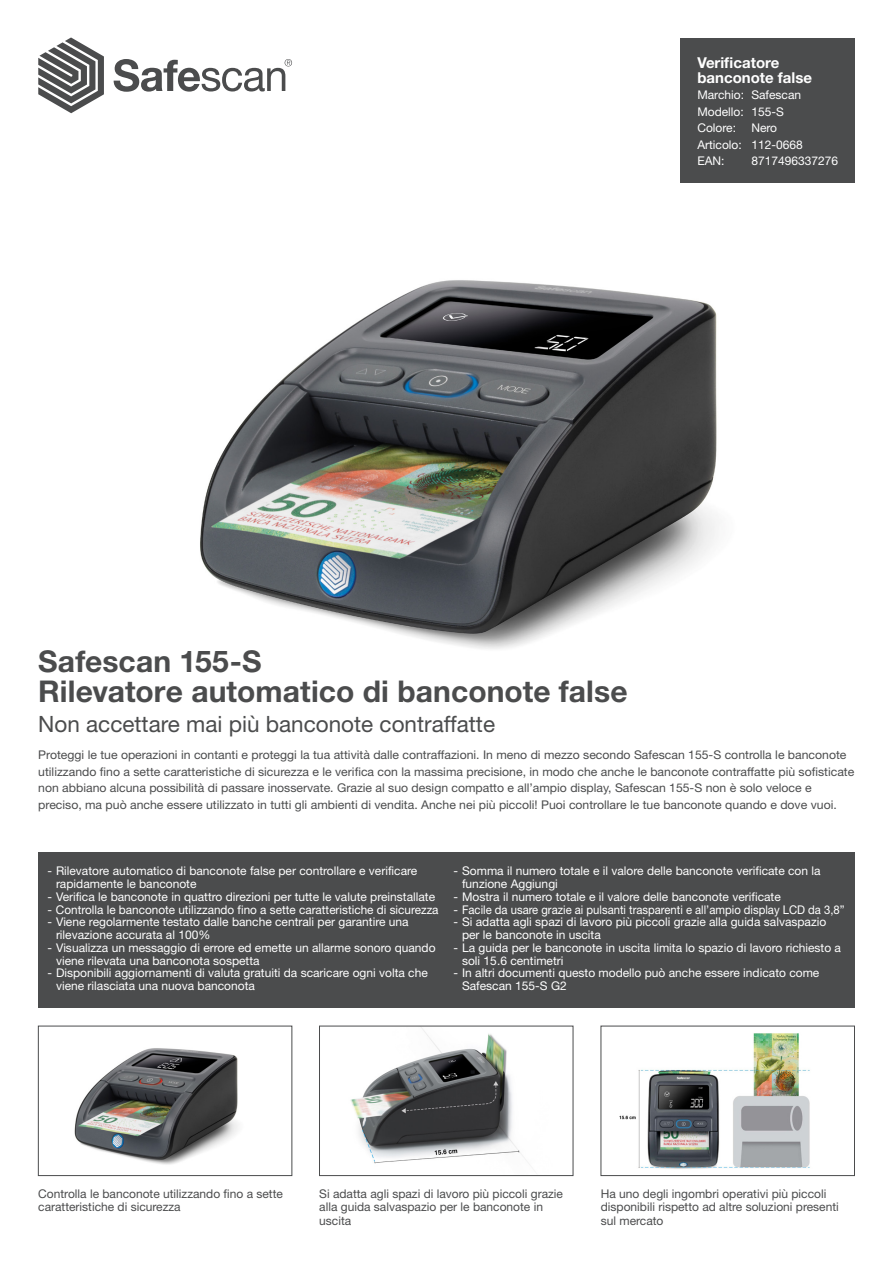
<style>
.page{position:relative;width:893px;height:1263px;background:#fff}
.page>*{position:absolute;margin:0;border:0;box-sizing:border-box;transform-origin:0 0}
.t1{font:700 30px "Helvetica Neue LT Std";color:#4b4c4d}
.t2{font:22.5px "Helvetica Neue LT Std";color:#4b4c4d}
.t3{font:700 15px/15px "Helvetica Neue LT Std";color:#fff}
.t4{font:12px/12.8px "Helvetica Neue LT Std";color:#fff}
.Platte_tekst{font:12px/13.5px "Helvetica Neue LT Std";color:#4b4c4d}
</style>
<div class="page">
<svg style="left:38px;top:37px;width:66px;height:76px"></svg>
<svg style="left:114px;top:59px;width:178px;height:33px"></svg>
<div style="left:38px;top:853px;width:817px;height:155px;background:#4b4c4d"></div>
<div style="left:680px;top:39px;width:175px;height:144px;background:#4b4c4d"></div>
<img style="left:200px;top:280px;width:517px;height:369px">
<img style="left:619px;top:1033px;width:191px;height:136px">
<div style="left:601px;top:1026px;width:254px;height:150px;border:1px solid #4b4c4d"></div>
<img style="left:74px;top:1048px;width:164px;height:117px">
<div style="left:38px;top:1026px;width:254px;height:150px;border:1px solid #4b4c4d"></div>
<img style="left:350px;top:1028px;width:176px;height:136px">
<div style="left:319px;top:1026px;width:254px;height:150px;border:1px solid #4b4c4d"></div>
<p class="t3" style="left:697px;top:55px;width:116px">Verificatore banconote false</p>
<p class="t4" style="left:697px;top:88px;width:105px">Marchio: Safescan</p>
<p class="t4" style="left:697px;top:105px;width:88px">Modello: 155-S</p>
<p class="t4" style="left:697px;top:121px;width:40px">Colore:</p>
<p class="t4" style="left:751px;top:121px;width:27px">Nero</p>
<p class="t4" style="left:697px;top:138px;width:107px">Articolo: 112-0668</p>
<p class="t4" style="left:697px;top:154px;width:29px">EAN:</p>
<p class="t4" style="left:751px;top:154px;width:88px">8717496337276</p>
<p class="t1" style="left:38px;top:643px;width:225px">Safescan 155-S</p>
<p class="t1" style="left:38px;top:673px;width:591px">Rilevatore automatico di banconote false</p>
<p class="t2" style="left:38px;top:710px;width:458px">Non accettare mai più banconote contraffatte</p>
<p class="Platte_tekst" style="left:38px;top:746px;width:818px;line-height:16.5px">Proteggi le tue operazioni in contanti e proteggi la tua attività dalle contraffazioni. In meno di mezzo secondo Safescan 155-S controlla le banconote utilizzando fino a sette caratteristiche di sicurezza e le verifica con la massima precisione, in modo che anche le banconote contraffatte più sofisticate non abbiano alcuna possibilità di passare inosservate. Grazie al suo design compatto e all’ampio display, Safescan 155-S non è solo veloce e preciso, ma può anche essere utilizzato in tutti gli ambienti di vendita. Anche nei più piccoli! Puoi controllare le tue banconote quando e dove vuoi.</p>
<p class="t4" style="left:56px;top:865px;width:363px;text-indent:-9px">- Rilevatore automatico di banconote false per controllare e verificare rapidamente le banconote</p>
<p class="t4" style="left:47px;top:890px;width:389px">- Verifica le banconote in quattro direzioni per tutte le valute preinstallate</p>
<p class="t4" style="left:47px;top:903px;width:393px">- Controlla le banconote utilizzando fino a sette caratteristiche di sicurezza</p>
<p class="t4" style="left:56px;top:916px;width:354px;text-indent:-9px">- Viene regolarmente testato dalle banche centrali per garantire una rilevazione accurata al 100%</p>
<p class="t4" style="left:56px;top:941px;width:381px;text-indent:-9px">- Visualizza un messaggio di errore ed emette un allarme sonoro quando viene rilevata una banconota sospetta</p>
<p class="t4" style="left:56px;top:967px;width:373px;text-indent:-9px">- Disponibili aggiornamenti di valuta gratuiti da scaricare ogni volta che viene rilasciata una nuova banconota</p>
<p class="t4" style="left:462px;top:865px;width:360px;text-indent:-9px">- Somma il numero totale e il valore delle banconote verificate con la funzione Aggiungi</p>
<p class="t4" style="left:454px;top:890px;width:329px">- Mostra il numero totale e il valore delle banconote verificate</p>
<p class="t4" style="left:454px;top:903px;width:393px">- Facile da usare grazie ai pulsanti trasparenti e all’ampio display LCD da 3,8”</p>
<p class="t4" style="left:462px;top:916px;width:366px;text-indent:-9px">- Si adatta agli spazi di lavoro più piccoli grazie alla guida salvaspazio per le banconote in uscita</p>
<p class="t4" style="left:462px;top:941px;width:380px;text-indent:-9px">- La guida per le banconote in uscita limita lo spazio di lavoro richiesto a soli 15.6 centimetri</p>
<p class="t4" style="left:462px;top:967px;width:359px;text-indent:-9px">- In altri documenti questo modello può anche essere indicato come<br>Safescan 155-S G2</p>
<p class="Platte_tekst" style="left:38px;top:1186px;width:246px">Controlla le banconote utilizzando fino a sette caratteristiche di sicurezza</p>
<p class="Platte_tekst" style="left:319px;top:1186px;width:245px">Si adatta agli spazi di lavoro più piccoli grazie alla guida salvaspazio per le banconote in uscita</p>
<p class="Platte_tekst" style="left:601px;top:1186px;width:240px">Ha uno degli ingombri operativi più piccoli disponibili rispetto ad altre soluzioni presenti sul mercato</p>
</div>
